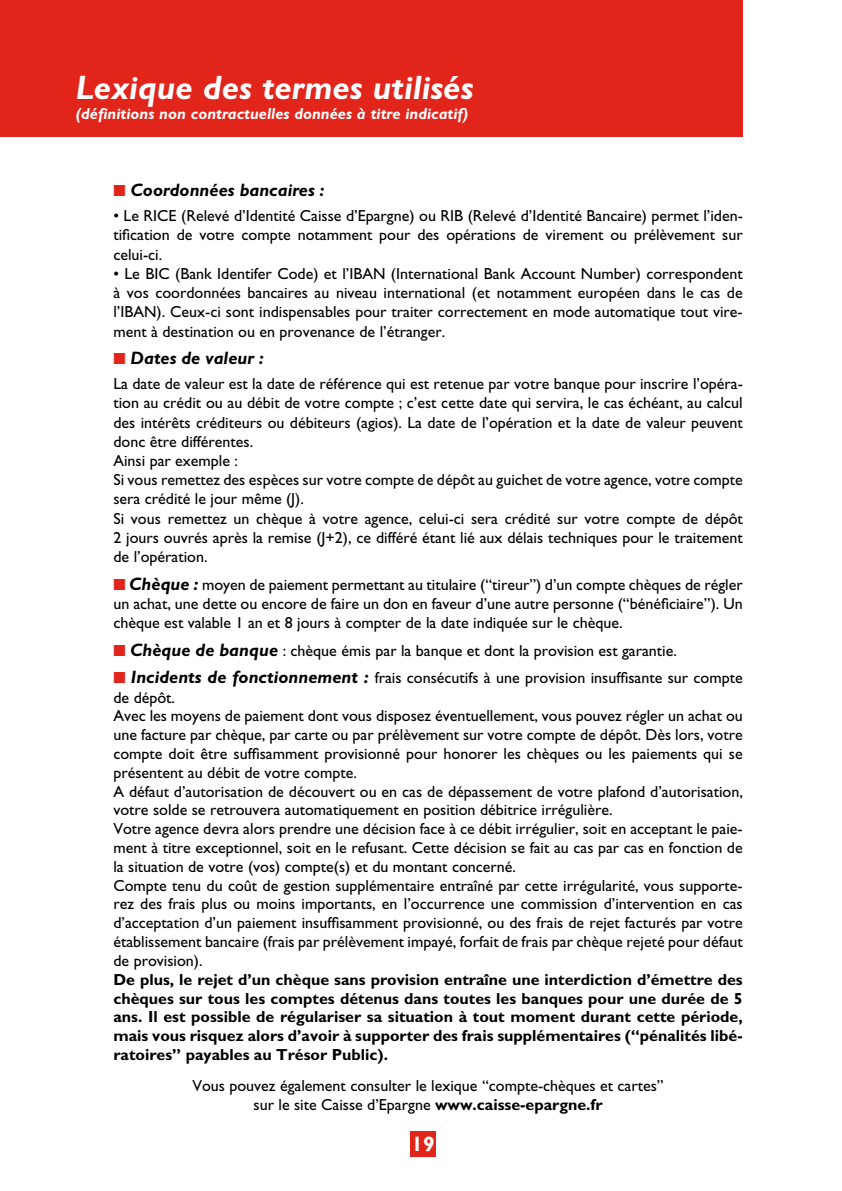
<style>
.page{position:relative;width:842px;height:1191px;background:#fff}
.page>*{position:absolute;margin:0;border:0;box-sizing:border-box;transform-origin:0 0}
.t1{font:italic 700 34px "Gill Sans";color:#fff}
.t2{font:700 21px "Gill Sans";color:#fff}
.t3{font:italic 700 18px "Gill Sans";color:#000}
.t4{font:16px/19.2px "Gill Sans";color:#000;text-align:justify}
.t5{font:700 16px/18.8px "Gill Sans";color:#000;text-align:justify}
.t6{font:italic 700 16px "Gill Sans";color:#fff}
.s1{font-weight:700;font-style:italic;font-size:18px}
.s2{font-weight:700}
</style>
<div class="page">
<div style="left:0;top:0;width:743px;height:136px;background:#e2251b"></div>
<div style="left:410px;top:1131px;width:26px;height:26px;background:#e2251b"></div>
<h1 class="t1" style="left:76px;top:68px;width:399px">Lexique des termes utilisés</h1>
<p class="t6" style="left:76px;top:104px;width:394px">(définitions non contractuelles données à titre indicatif)</p>
<p class="t3" style="left:131px;top:180px;width:195px">Coordonnées bancaires :</p>
<p class="t4" style="left:113px;top:206px;width:631px">• Le RICE (Relevé d’Identité Caisse d’Epargne) ou RIB (Relevé d’Identité Bancaire) permet l’iden&shy;tification de votre compte notamment pour des opérations de virement ou prélèvement sur celui-ci.</p>
<p class="t4" style="left:113px;top:264px;width:631px">• Le BIC (Bank Identifer Code) et l’IBAN (International Bank Account Number) correspondent à vos coordonnées bancaires au niveau international (et notamment européen dans le cas de l’IBAN). Ceux-ci sont indispensables pour traiter correctement en mode automatique tout vire&shy;ment à destination ou en provenance de l’étranger.</p>
<p class="t3" style="left:131px;top:348px;width:135px">Dates de valeur :</p>
<p class="t4" style="left:113px;top:374px;width:631px;text-align:left">La date de valeur est la date de référence qui est retenue par votre banque pour inscrire l’opéra&shy;tion au crédit ou au débit de votre compte ; c’est cette date qui servira, le cas échéant, au calcul des intérêts créditeurs ou débiteurs (agios). La date de l’opération et la date de valeur peuvent donc être différentes.<br>Ainsi par exemple :<br>Si vous remettez des espèces sur votre compte de dépôt au guichet de votre agence, votre compte sera crédité le jour même (J).<br>Si vous remettez un chèque à votre agence, celui-ci sera crédité sur votre compte de dépôt 2 jours ouvrés après la remise (J+2), ce différé étant lié aux délais techniques pour le traitement de l’opération.</p>
<p class="t4" style="left:113px;top:575px;width:631px;text-indent:16px"><span class="s1">Chèque :</span> moyen de paiement permettant au titulaire (“tireur”) d’un compte chèques de régler un achat, une dette ou encore de faire un don en faveur d’une autre personne (“bénéficiaire”). Un chèque est valable 1 an et 8 jours à compter de la date indiquée sur le chèque.</p>
<p class="t4" style="left:130px;top:636px;width:614px;line-height:27.6px"><span class="s1">Chèque de banque</span> : chèque émis par la banque et dont la provision est garantie.<br><span class="s1">Incidents de fonctionnement :</span> frais consécutifs à une provision insuffisante sur compte</p>
<p class="t4" style="left:113px;top:688px;width:631px;text-align:left">de dépôt.<br>Avec les moyens de paiement dont vous disposez éventuellement, vous pouvez régler un achat ou une facture par chèque, par carte ou par prélèvement sur votre compte de dépôt. Dès lors, votre compte doit être suffisamment provisionné pour honorer les chèques ou les paiements qui se présentent au débit de votre compte.<br>A défaut d’autorisation de découvert ou en cas de dépassement de votre plafond d’autorisation, votre solde se retrouvera automatiquement en position débitrice irrégulière.<br>Votre agence devra alors prendre une décision face à ce débit irrégulier, soit en acceptant le paie&shy;ment à titre exceptionnel, soit en le refusant. Cette décision se fait au cas par cas en fonction de la situation de votre (vos) compte(s) et du montant concerné.<br>Compte tenu du coût de gestion supplémentaire entraîné par cette irrégularité, vous supporte&shy;rez des frais plus ou moins importants, en l’occurrence une commission d’intervention en cas d’acceptation d’un paiement insuffisamment provisionné, ou des frais de rejet facturés par votre établissement bancaire (frais par prélèvement impayé, forfait de frais par chèque rejeté pour défaut de provision).</p>
<p class="t5" style="left:113px;top:970px;width:631px">De plus, le rejet d’un chèque sans provision entraîne une interdiction d’émettre des chèques sur tous les comptes détenus dans toutes les banques pour une durée de 5 ans. Il est possible de régulariser sa situation à tout moment durant cette période, mais vous risquez alors d’avoir à supporter des frais supplémentaires (“pénalités libé&shy;ratoires” payables au Trésor Public).</p>
<p class="t4" style="left:192px;top:1076px;width:473px;text-align:center">Vous pouvez également consulter le lexique “compte-chèques et cartes” sur le site Caisse d’Epargne <span class="s2">www.caisse-epargne.fr</span></p>
<h2 class="t2" style="left:412px;top:1131px;width:25px">19</h2>
</div>
